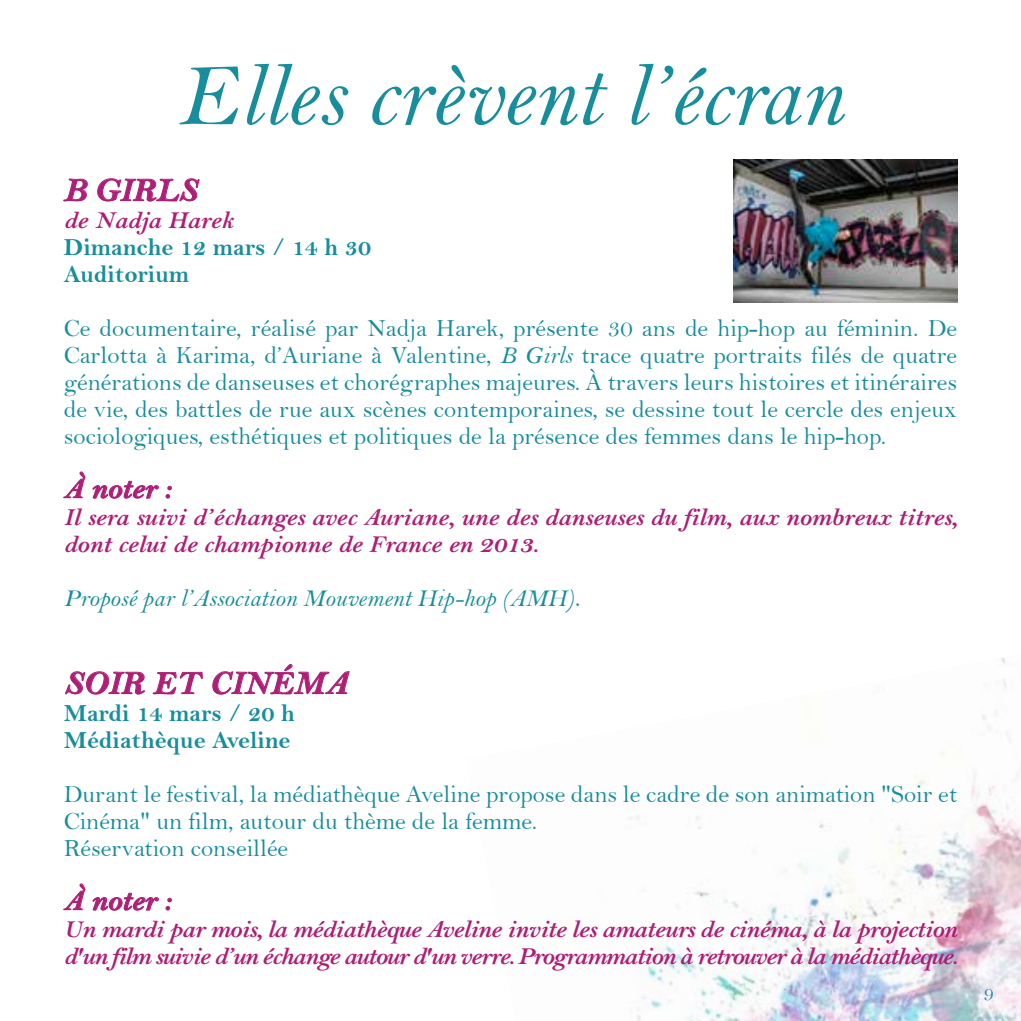
<style>
.page{position:relative;width:1021px;height:1021px;background:#fff}
.page>*{position:absolute;margin:0;border:0;box-sizing:border-box;transform-origin:0 0}
.t1{font:90px "Bell MT Italic";color:#188e9c}
.t2{font:italic 700 33.75px "Bell MT Std";color:#ae1e75}
.t3{font:italic 700 29.25px "Bell MT Std";color:#ae1e75}
.t4{font:24.75px/27px "Bell";color:#188e9c;text-align:justify}
.t5{font:italic 700 24.75px/27px "Bell MT Std";letter-spacing:-.02em;color:#ae1e75}
.t6{font:italic 700 24.75px/27px "Bell MT Std";color:#ae1e75}
.t7{font:24.75px/27px "Bell MT Bold";color:#188e9c}
.t8{font:24.75px "Bell MT Italic";color:#188e9c}
.t9{font:20.25px "Bell";color:#188e9c}
.s1{font-family:"Bell MT Italic"}
</style>
<div class="page">
<img style="left:629px;top:657px;width:391px;height:363px">
<svg style="left:63px;top:178px;width:25px;height:23px"></svg>
<svg style="left:97px;top:178px;width:103px;height:24px"></svg>
<svg style="left:63px;top:471px;width:23px;height:27px"></svg>
<svg style="left:92px;top:480px;width:67px;height:19px"></svg>
<svg style="left:166px;top:486px;width:6px;height:12px"></svg>
<svg style="left:65px;top:671px;width:80px;height:24px"></svg>
<svg style="left:152px;top:671px;width:51px;height:23px"></svg>
<svg style="left:212px;top:663px;width:138px;height:31px"></svg>
<svg style="left:63px;top:883px;width:23px;height:27px"></svg>
<svg style="left:92px;top:892px;width:67px;height:18px"></svg>
<svg style="left:166px;top:897px;width:6px;height:13px"></svg>
<img style="left:733px;top:159px;width:224px;height:143px">
<h1 class="t1" style="left:178px;top:42px;width:667px">Elles crèvent l’écran</h1>
<h2 class="t2" style="left:64px;top:171px;width:135px">B GIRLS</h2>
<p class="t6" style="left:64px;top:206px;width:171px">de Nadja Harek</p>
<p class="t7" style="left:64px;top:233px;width:309px">Dimanche 12 mars / 14 h 30<br>Auditorium</p>
<p class="t4" style="left:64px;top:314px;width:894px">Ce documentaire, réalisé par Nadja Harek, présente 30 ans de hip-hop au féminin. De Carlotta à Karima, d’Auriane à Valentine, <span class="s1">B Girls</span> trace quatre portraits filés de quatre générations de danseuses et chorégraphes majeures. À travers leurs histoires et itinéraires de vie, des battles de rue aux scènes contemporaines, se dessine tout le cercle des enjeux sociologiques, esthétiques et politiques de la présence des femmes dans le hip-hop.</p>
<p class="t3" style="left:64px;top:472px;width:108px">À noter :</p>
<p class="t6" style="left:64px;top:503px;width:894px">Il sera suivi d’échanges avec Auriane, une des danseuses du film, aux nombreux titres, dont celui de championne de France en 2013.</p>
<p class="t8" style="left:64px;top:583px;width:517px">Proposé par l’Association Mouvement Hip-hop (AMH).</p>
<h2 class="t2" style="left:64px;top:663px;width:285px">SOIR ET CINÉMA</h2>
<p class="t7" style="left:64px;top:699px;width:232px">Mardi 14 mars / 20 h<br>Médiathèque Aveline</p>
<p class="t4" style="left:64px;top:780px;width:894px;text-align:left">Durant le festival, la médiathèque Aveline propose dans le cadre de son animation "Soir et<br>Cinéma" un film, autour du thème de la femme.<br>Réservation conseillée</p>
<p class="t3" style="left:64px;top:883px;width:108px">À noter :</p>
<p class="t5" style="left:64px;top:915px;width:895px">Un mardi par mois, la médiathèque Aveline invite les amateurs de cinéma, à la projection d'un film suivie d’un échange autour d'un verre. Programmation à retrouver à la médiathèque.</p>
<p class="t9" style="left:983px;top:981px;width:12px">9</p>
</div>
